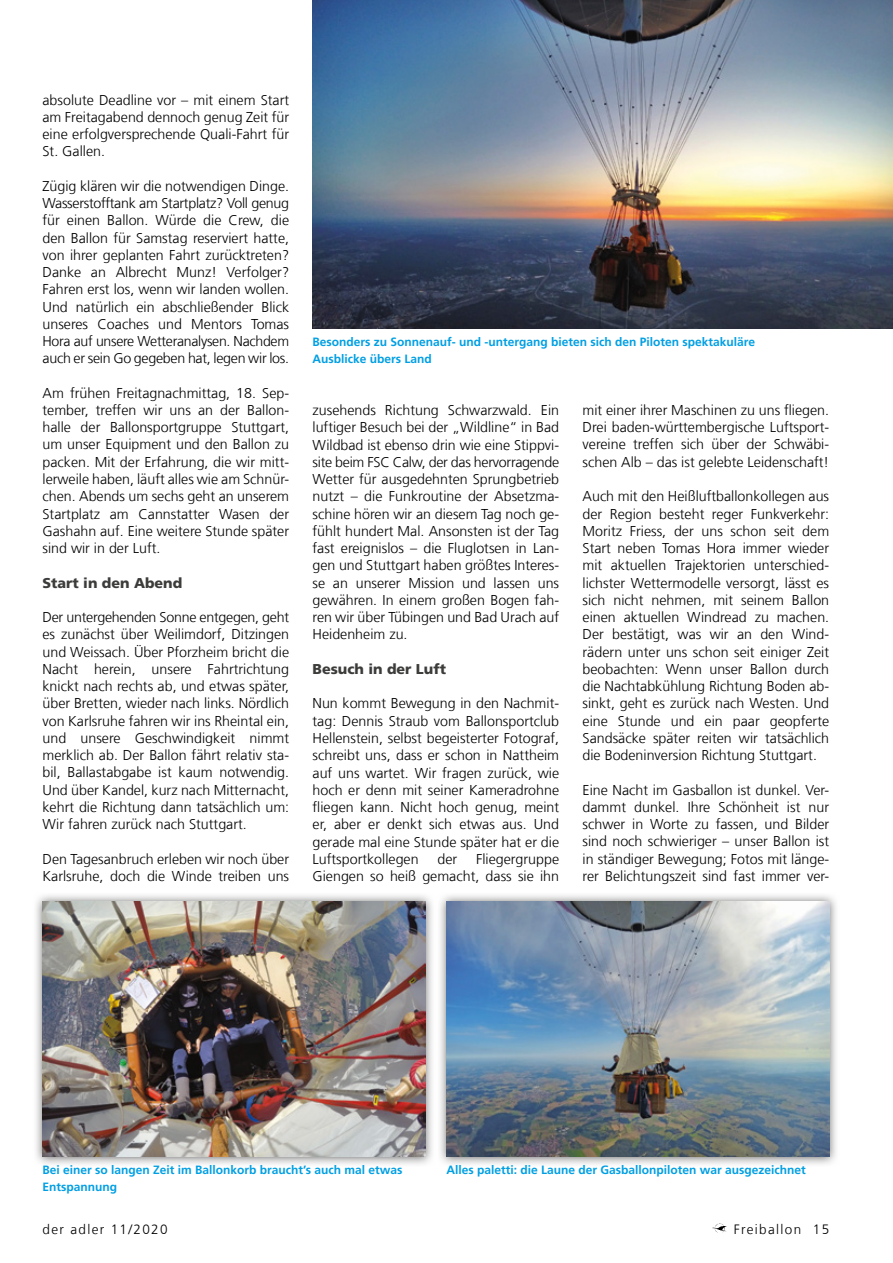
<style>
.page{position:relative;width:893px;height:1263px;background:#fff}
.page>*{position:absolute;margin:0;border:0;box-sizing:border-box;transform-origin:0 0}
.t1{font:300 14.25px/17.2px "Frutiger LT Com";color:#000;text-align:justify}
.t2{font:900 14.25px "Frutiger LT Com";color:#3c3c3b}
.t3{font:300 13.5px "Frutiger LT Com";letter-spacing:.1em;color:#000}
.t4{font:700 12px/17.2px "Frutiger LT Com";color:#009fe3}
</style>
<div class="page">
<img style="left:712px;top:1223px;width:15px;height:10px">
<img style="left:36px;top:895px;width:396px;height:269px">
<img style="left:43px;top:902px;width:382px;height:255px">
<img style="left:313px;top:0;width:580px;height:329px">
<img style="left:440px;top:895px;width:396px;height:269px">
<img style="left:446px;top:902px;width:383px;height:255px">
<p class="t1" style="left:43px;top:91px;width:248px">absolute Deadline vor – mit einem Start am Freitagabend dennoch genug Zeit für eine erfolgversprechende Quali-Fahrt für St. Gallen.</p>
<p class="t1" style="left:43px;top:177px;width:248px">Zügig klären wir die notwendigen Dinge.<br>Wasserstofftank am Startplatz? Voll genug für einen Ballon. Würde die Crew, die den Ballon für Samstag reserviert hatte, von ihrer geplanten Fahrt zurücktreten?<br>Danke an Albrecht Munz! Verfolger?<br>Fahren erst los, wenn wir landen wollen.<br>Und natürlich ein abschließender Blick unseres Coaches und Mentors Tomas Hora auf unsere Wetteranalysen. Nachdem auch er sein Go gegeben hat, legen wir los.</p>
<p class="t1" style="left:43px;top:384px;width:248px">Am frühen Freitagnachmittag, 18. Sep&shy;tember, treffen wir uns an der Ballon&shy;halle der Ballonsportgruppe Stuttgart, um unser Equipment und den Ballon zu packen. Mit der Erfahrung, die wir mitt&shy;lerweile haben, läuft alles wie am Schnür&shy;chen. Abends um sechs geht an unserem Startplatz am Cannstatter Wasen der Gashahn auf. Eine weitere Stunde später sind wir in der Luft.</p>
<p class="t2" style="left:43px;top:574px;width:141px">Start in den Abend</p>
<p class="t1" style="left:43px;top:609px;width:248px">Der untergehenden Sonne entgegen, geht es zunächst über Weilimdorf, Ditzingen und Weissach. Über Pforzheim bricht die Nacht herein, unsere Fahrtrichtung knickt nach rechts ab, und etwas später, über Bretten, wieder nach links. Nördlich von Karlsruhe fahren wir ins Rheintal ein, und unsere Geschwindigkeit nimmt merklich ab. Der Ballon fährt relativ sta&shy;bil, Ballastabgabe ist kaum notwendig.<br>Und über Kandel, kurz nach Mitternacht, kehrt die Richtung dann tatsächlich um:<br>Wir fahren zurück nach Stuttgart.</p>
<p class="t1" style="left:43px;top:850px;width:248px">Den Tagesanbruch erleben wir noch über<br>Karlsruhe, doch die Winde treiben uns</p>
<p class="t4" style="left:313px;top:333px;width:444px">Besonders zu Sonnenauf- und -untergang bieten sich den Piloten spektakuläre<br>Ausblicke übers Land</p>
<p class="t1" style="left:313px;top:402px;width:248px">zusehends Richtung Schwarzwald. Ein luftiger Besuch bei der „Wildline“ in Bad Wildbad ist ebenso drin wie eine Stippvi&shy;site beim FSC Calw, der das hervorragende Wetter für ausgedehnten Sprungbetrieb nutzt – die Funkroutine der Absetzma&shy;schine hören wir an diesem Tag noch ge&shy;fühlt hundert Mal. Ansonsten ist der Tag fast ereignislos – die Fluglotsen in Lan&shy;gen und Stuttgart haben größtes Interes&shy;se an unserer Mission und lassen uns gewähren. In einem großen Bogen fah&shy;ren wir über Tübingen und Bad Urach auf Heidenheim zu.</p>
<p class="t2" style="left:313px;top:660px;width:135px">Besuch in der Luft</p>
<p class="t1" style="left:313px;top:695px;width:248px">Nun kommt Bewegung in den Nachmit&shy;tag: Dennis Straub vom Ballonsportclub Hellenstein, selbst begeisterter Fotograf, schreibt uns, dass er schon in Nattheim auf uns wartet. Wir fragen zurück, wie hoch er denn mit seiner Kameradrohne fliegen kann. Nicht hoch genug, meint er, aber er denkt sich etwas aus. Und gerade mal eine Stunde später hat er die Luftsportkollegen</p>
<p class="t1" style="left:313px;top:850px;width:248px;text-align:right">Fliegergruppe<br>Giengen so heiß gemacht, dass sie ihn</p>
<p class="t1" style="left:437px;top:850px;width:21px">der</p>
<p class="t1" style="left:583px;top:401px;width:248px">mit einer ihrer Maschinen zu uns fliegen.<br>Drei baden-württembergische Luftsport&shy;vereine treffen sich über der Schwäbi&shy;schen Alb – das ist gelebte Leidenschaft!</p>
<p class="t1" style="left:583px;top:488px;width:248px">Auch mit den Heißluftballonkollegen aus der Region besteht reger Funkverkehr:<br>Moritz Friess, der uns schon seit dem Start neben Tomas Hora immer wieder mit aktuellen Trajektorien unterschied&shy;lichster Wettermodelle versorgt, lässt es sich nicht nehmen, mit seinem Ballon einen aktuellen Windread zu machen.<br>Der bestätigt, was wir an den Wind&shy;rädern unter uns schon seit einiger Zeit beobachten: Wenn unser Ballon durch die Nachtabkühlung Richtung Boden ab&shy;sinkt, geht es zurück nach Westen. Und eine Stunde und ein paar geopferte Sandsäcke später reiten wir tatsächlich die Bodeninversion Richtung Stuttgart.</p>
<p class="t1" style="left:583px;top:781px;width:248px">Eine Nacht im Gasballon ist dunkel. Ver&shy;dammt dunkel. Ihre Schönheit ist nur schwer in Worte zu fassen, und Bilder sind noch schwieriger – unser Ballon ist in ständiger Bewegung; Fotos mit länge&shy;rer Belichtungszeit sind fast immer ver-</p>
<p class="t4" style="left:43px;top:1161px;width:361px">Bei einer so langen Zeit im Ballonkorb braucht’s auch mal etwas<br>Entspannung</p>
<p class="t4" style="left:446px;top:1161px;width:361px">Alles paletti: die Laune der Gasballonpiloten war ausgezeichnet</p>
<p class="t3" style="left:43px;top:1221px;width:127px">der adler 11/2020</p>
<p class="t3" style="left:734px;top:1221px;width:97px">Freiballon 15</p>
</div>
